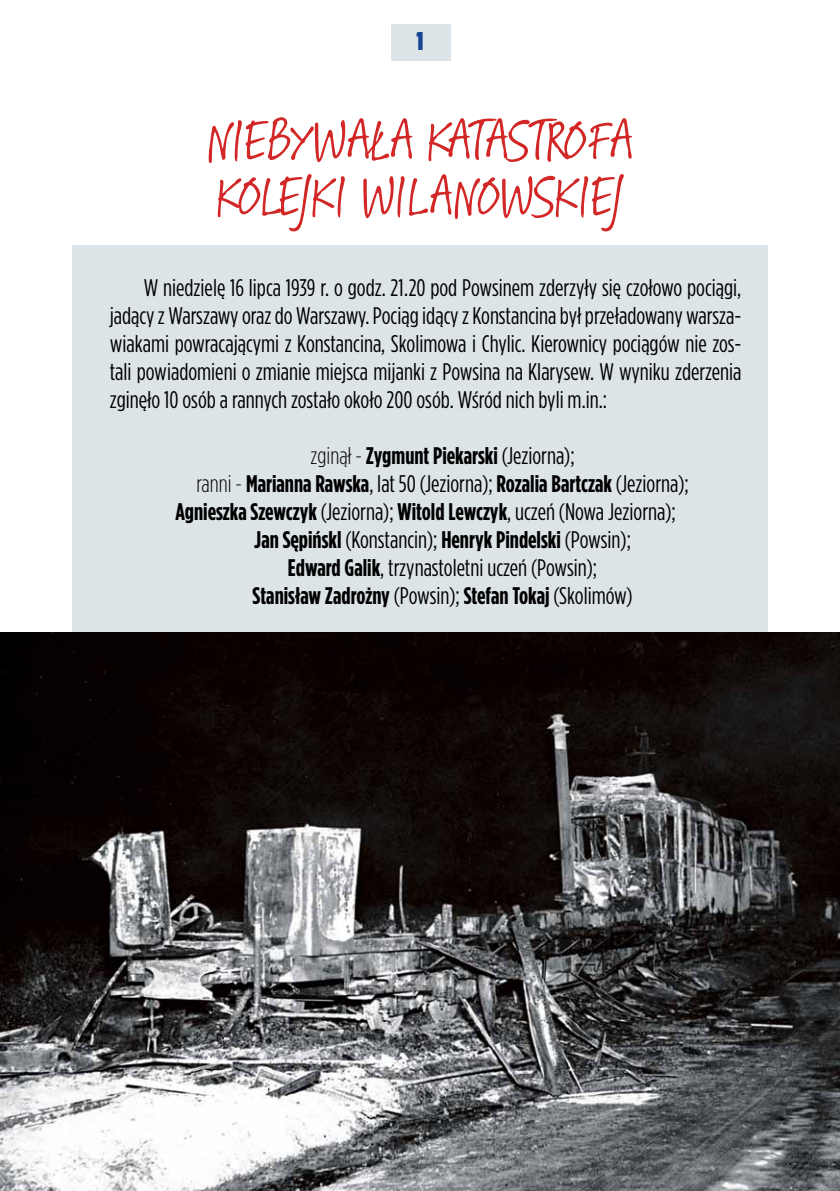
<style>
.page{position:relative;width:840px;height:1191px;background:#fff}
.page>*{position:absolute;margin:0;border:0;box-sizing:border-box;transform-origin:0 0}
.t1{font:64px/56px "Suomi Hand Pl Script";letter-spacing:.015em;color:#d22726}
.t2{font:700 26px "Platform";color:#194690}
.t3{font:24px/28px "Gotham Condensed";color:#000;text-align:justify}
.t4{font:700 24px "Gotham Condensed";color:#000}
.s1{font-weight:300}
.s2{font-weight:400}
.s3{font-weight:700}
</style>
<div class="page">
<div style="left:391px;top:24px;width:60px;height:37px;background:#dde4e8"></div>
<div style="left:72px;top:245px;width:695px;height:614px;background:#dde4e8"></div>
<img style="left:0;top:632px;width:839px;height:559px">
<p class="t2" style="left:416px;top:22px;width:9px">1</p>
<h1 class="t1" style="left:207px;top:117px;width:426px">NIEBYWAŁA KATASTROFA<br>KOLEJKI WILANOWSKIEJ</h1>
<p class="t3" style="left:110px;top:273px;width:633px;text-indent:34px">W niedzielę 16 lipca 1939 r. o godz. 21.20 pod Powsinem zderzyły się czołowo pociągi, jadący z Warszawy oraz do Warszawy. Pociąg idący z Konstancina był przeładowany warsza&shy;wiakami powracającymi z Konstancina, Skolimowa i Chylic. Kierownicy pociągów nie zos&shy;tali powiadomieni o zmianie miejsca mijanki z Powsina na Klarysew. W wyniku zderzenia zginęło 10 osób a rannych zostało około 200 osób. Wśród nich byli m.in.:</p>
<p class="t4" style="left:310px;top:442px;width:265px"><span class="s1">zginął -</span> Zygmunt Piekarski <span class="s2">(Jeziorna);</span></p>
<p class="t4" style="left:196px;top:470px;width:493px"><span class="s1">ranni -</span> Marianna Rawska<span class="s2">, lat 50 (Jeziorna);</span> Rozalia Bartczak <span class="s2">(Jeziorna);</span></p>
<p class="t3" style="left:175px;top:497px;width:501px"><span class="s3">Agnieszka Szewczyk</span> (Jeziorna); <span class="s3">Witold Lewczyk</span>, uczeń (Nowa Jeziorna);</p>
<p class="t4" style="left:254px;top:526px;width:378px">Jan Sępińskl <span class="s2">(Konstancin);</span> Henryk Pindelski <span class="s2">(Powsin);</span></p>
<p class="t3" style="left:288px;top:553px;width:310px"><span class="s3">Edward Galik</span>, trzynastoletni uczeń (Powsin);</p>
<p class="t4" style="left:252px;top:582px;width:381px">Stanisław Zadrożny <span class="s2">(Powsin);</span> Stefan Tokaj <span class="s2">(Skolimów)</span></p>
</div>
